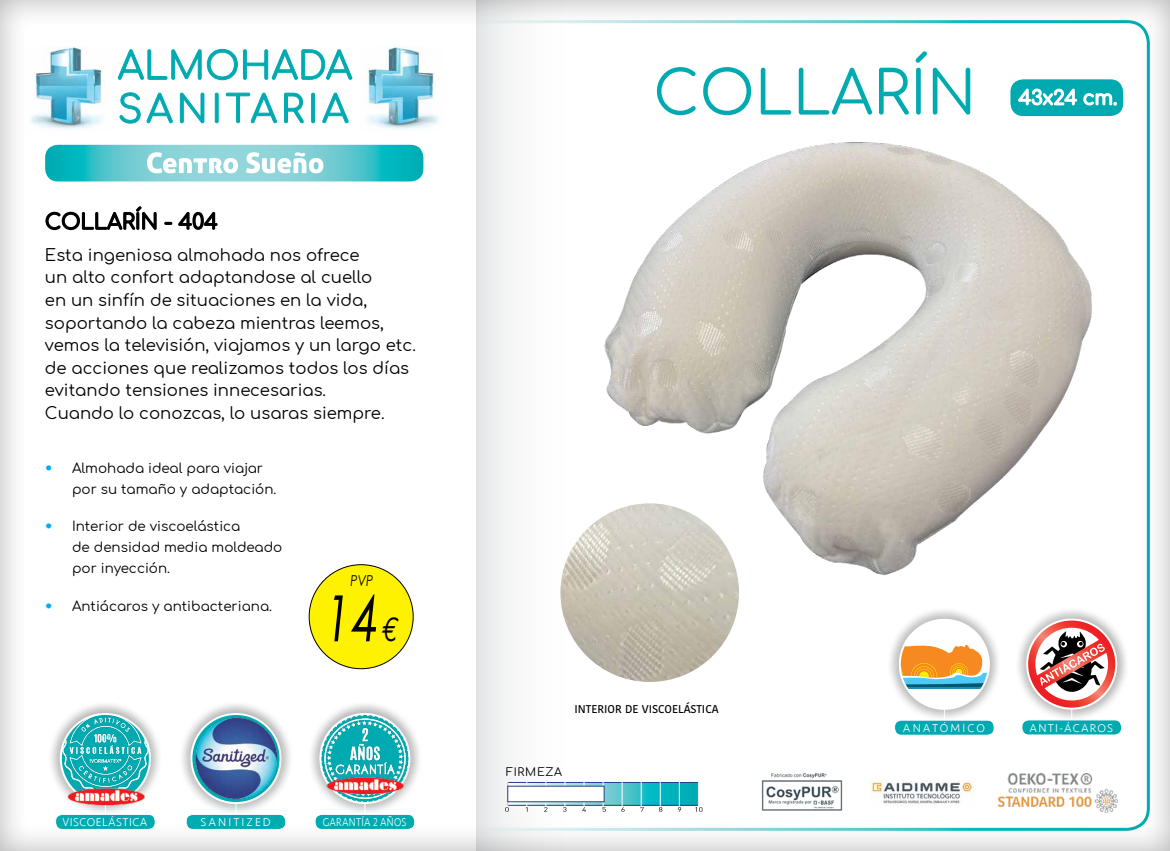
<style>
.page{position:relative;width:1170px;height:851px;background:#fff}
.page>*{position:absolute;margin:0;border:0;box-sizing:border-box;transform-origin:0 0}
.t1{font:italic 63.82px "Century Gothic";color:#000;scale:.8 1}
.t2{font:60px "Comfortaa";color:#00aab1}
.t3{font:21px "Comfortaa";color:#000}
.t4{font:16.5px/22.5px "Comfortaa";color:#000}
.t5{font:italic 15px "Century Gothic";color:#000;scale:.8 1}
.t6{font:13.5px/21px "Comfortaa";color:#000}
.t7{font:300 11.7px "Seravek";letter-spacing:.18em;color:#fff}
.t8{font:300 11.7px "Seravek";letter-spacing:.04em;color:#fff}
.t9{font:300 11.7px "Seravek";letter-spacing:.02em;color:#fff;scale:.85 1}
.t10{font:300 11.7px "Seravek";letter-spacing:.09em;color:#fff}
.t11{font:500 11.25px "Kohinoor Bangla";color:#000}
.t12{font:11.25px "Comfortaa";letter-spacing:.06em;color:#000}
.s1{font-family:"Futura";color:#00aeef}
.s2{font-family:"Euro Mono";font-size:34.42px}
</style>
<div class="page">
<div style="left:0;top:0;width:1169px;height:850px;background:#000;opacity:.3"></div>
<img style="left:558px;top:501px;width:183px;height:183px;border-radius:91px">
<svg style="left:45px;top:205px;width:174px;height:26px"></svg>
<img style="left:26px;top:47px;width:84px;height:84px">
<img style="left:359px;top:47px;width:84px;height:84px">
<svg style="left:119px;top:92px;width:230px;height:32px"></svg>
<svg style="left:117px;top:49px;width:236px;height:31px"></svg>
<svg style="left:45px;top:145px;width:378px;height:36px;background:#4cc4ca"></svg>
<svg style="left:147px;top:152px;width:176px;height:21px"></svg>
<svg style="left:476px;top:0;width:134px;height:850px"></svg>
<img style="left:585px;top:85px;width:584px;height:495px">
<div style="left:1021px;top:719px;width:100px;height:15px;background:#00aab1;border-radius:7px"></div>
<div style="left:1021px;top:719px;width:100px;height:16px;border:1px solid #fff;border-radius:7px"></div>
<div style="left:1014px;top:606px;width:114px;height:115px;background:#fff"></div>
<div style="left:1016px;top:608px;width:110px;height:111px;background:#fff;opacity:.75"></div>
<svg style="left:1027px;top:619px;width:89px;height:100px"></svg>
<div style="left:858px;top:768px;width:128px;height:49px;background:#fff"></div>
<img style="left:870px;top:780px;width:104px;height:24px">
<div style="left:738px;top:768px;width:128px;height:49px;background:#fff"></div>
<img style="left:761px;top:773px;width:82px;height:38px">
<div style="left:993px;top:768px;width:128px;height:49px;background:#fff"></div>
<img style="left:998px;top:773px;width:119px;height:39px">
<div style="left:315px;top:814px;width:99px;height:15px;background:#00aab1;border-radius:7px"></div>
<div style="left:315px;top:814px;width:100px;height:15px;border:1px solid #fff;border-radius:7px"></div>
<div style="left:307px;top:701px;width:115px;height:114px;background:#fff"></div>
<div style="left:309px;top:703px;width:111px;height:110px;background:#fff;opacity:.75"></div>
<img style="left:320px;top:713px;width:89px;height:90px;border-radius:45px">
<div style="left:319px;top:712px;width:91px;height:91px;border:2px solid #fff;border-radius:50%"></div>
<img style="left:319px;top:772px;width:92px;height:24px">
<div style="left:56px;top:814px;width:99px;height:15px;background:#00aab1;border-radius:7px"></div>
<div style="left:55px;top:814px;width:100px;height:15px;border:1px solid #fff;border-radius:7px"></div>
<div style="left:48px;top:701px;width:115px;height:114px;background:#fff"></div>
<div style="left:50px;top:703px;width:111px;height:110px;background:#fff;opacity:.75"></div>
<img style="left:61px;top:713px;width:89px;height:70px">
<div style="left:60px;top:712px;width:91px;height:91px;border:2px solid #fff;border-radius:50%"></div>
<img style="left:59px;top:783px;width:92px;height:25px">
<div style="left:186px;top:814px;width:100px;height:15px;background:#00aab1;border-radius:7px"></div>
<div style="left:186px;top:814px;width:100px;height:15px;border:1px solid #fff;border-radius:7px"></div>
<div style="left:179px;top:701px;width:114px;height:114px;background:#fff"></div>
<div style="left:181px;top:703px;width:110px;height:110px;background:#fff;opacity:.75"></div>
<img style="left:191px;top:714px;width:89px;height:89px;border-radius:44px">
<div style="left:190px;top:712px;width:91px;height:91px;border:2px solid #fff;border-radius:50%"></div>
<div style="left:894px;top:720px;width:100px;height:15px;background:#00aab1;border-radius:7px"></div>
<div style="left:894px;top:719px;width:100px;height:16px;border:1px solid #fff;border-radius:7px"></div>
<div style="left:887px;top:607px;width:114px;height:114px;background:#fff"></div>
<div style="left:889px;top:609px;width:110px;height:110px;background:#fff;opacity:.75"></div>
<div style="left:899px;top:619px;width:89px;height:89px;background:#fff;border-radius:50%"></div>
<svg style="left:899px;top:686px;width:89px;height:3px"></svg>
<svg style="left:899px;top:684px;width:89px;height:2px"></svg>
<svg style="left:899px;top:644px;width:89px;height:40px;background:#dcad6a"></svg>
<div style="left:898px;top:618px;width:91px;height:91px;border:2px solid #fff;border-radius:50%"></div>
<svg style="left:509px;top:784px;width:186px;height:19px;background:#33bdc5"></svg>
<div style="left:507px;top:782px;width:191px;height:23px;border:1px solid #25408f"></div>
<div style="left:507px;top:785px;width:97px;height:17px;background:#fff;border:1px solid #25408f"></div>
<svg style="left:695px;top:780px;width:7px;height:31px"></svg>
<svg style="left:677px;top:780px;width:4px;height:31px"></svg>
<svg style="left:659px;top:780px;width:3px;height:31px"></svg>
<svg style="left:640px;top:780px;width:3px;height:31px"></svg>
<svg style="left:621px;top:780px;width:3px;height:31px"></svg>
<svg style="left:602px;top:780px;width:3px;height:31px"></svg>
<svg style="left:582px;top:780px;width:4px;height:31px"></svg>
<svg style="left:563px;top:780px;width:3px;height:31px"></svg>
<svg style="left:544px;top:780px;width:3px;height:31px"></svg>
<svg style="left:525px;top:780px;width:2px;height:31px"></svg>
<svg style="left:505px;top:780px;width:3px;height:31px"></svg>
<div style="left:309px;top:564px;width:104px;height:104px;background:#fff200;border-radius:50%"></div>
<div style="left:1010px;top:79px;width:113px;height:37px;background:#00aab1;border-radius:13px"></div>
<svg style="left:1018px;top:88px;width:99px;height:18px"></svg>
<p class="t3" style="left:45px;top:202px;width:174px">COLLARÍN - 404</p>
<p class="t4" style="left:45px;top:241px;width:372px">Esta ingeniosa almohada nos ofrece<br>un alto confort adaptandose al cuello<br>en un sinfín de situaciones en la vida, soportando la cabeza mientras leemos, vemos la televisión, viajamos y un largo etc. de acciones que realizamos todos los días evitando tensiones innecesarias.<br>Cuando lo conozcas, lo usaras siempre.</p>
<p class="t6" style="left:72px;top:455px;width:206px;text-indent:-27px"><span class="s1">•</span> Almohada ideal para viajar por su tamaño y adaptación.</p>
<p class="t6" style="left:72px;top:513px;width:212px;text-indent:-27px"><span class="s1">•</span> Interior de viscoelástica<br>de densidad media moldeado por inyección.</p>
<p class="t6" style="left:45px;top:593px;width:228px"><span class="s1">•</span> Antiácaros y antibacteriana.</p>
<h1 class="t1" style="left:324px;top:579px;width:93px">14<span class="s2">e</span></h1>
<p class="t5" style="left:350px;top:571px;width:30px">PVP</p>
<p class="t8" style="left:62px;top:815px;width:87px">VISCOELÁSTICA</p>
<p class="t7" style="left:200px;top:815px;width:72px">SANITIZED</p>
<p class="t9" style="left:322px;top:815px;width:100px">GARANTÍA 2 AÑOS</p>
<h2 class="t2" style="left:653px;top:39px;width:324px">COLLARÍN</h2>
<p class="t11" style="left:574px;top:700px;width:146px">INTERIOR DE VISCOELÁSTICA</p>
<p class="t12" style="left:506px;top:761px;width:58px">FIRMEZA</p>
<p class="t7" style="left:902px;top:721px;width:84px">ANATÓMICO</p>
<p class="t10" style="left:1029px;top:720px;width:85px">ANTI-ÁCAROS</p>
</div>
